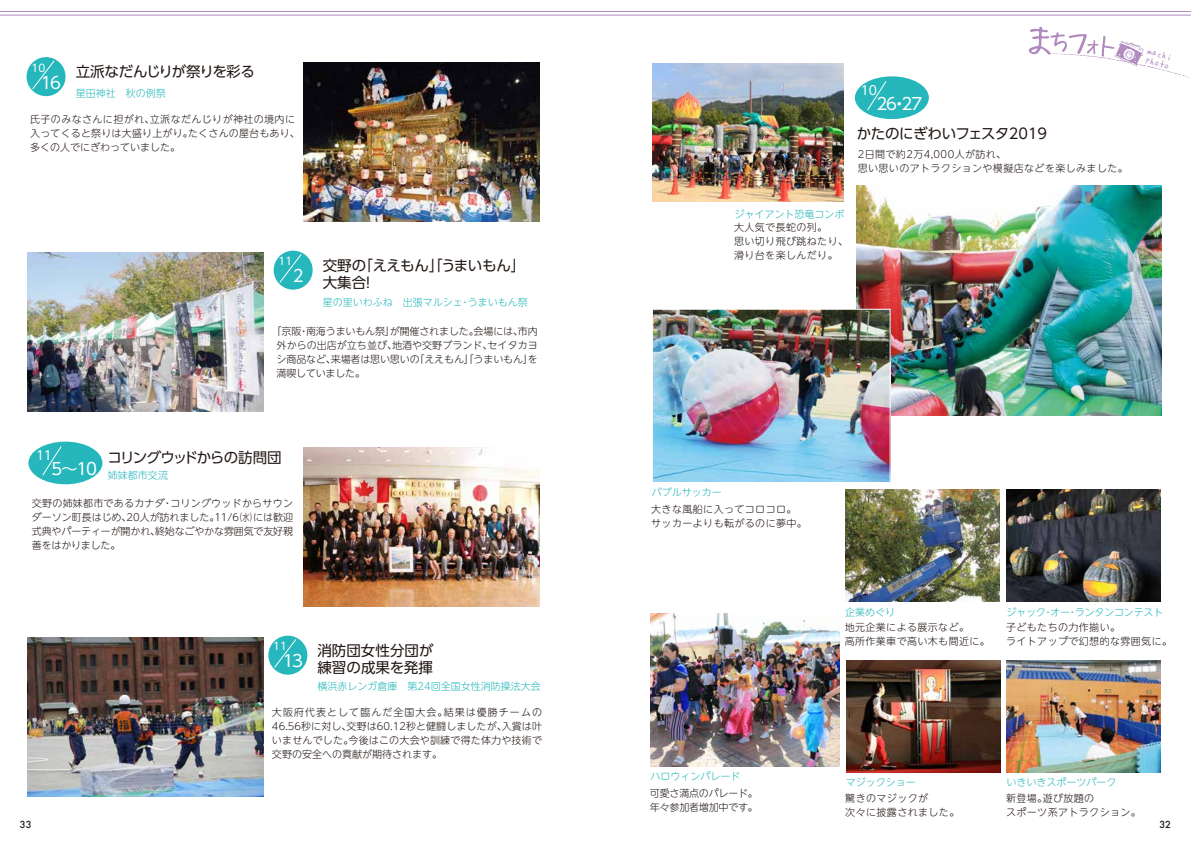
<style>
.page{position:relative;width:1191px;height:842px;background:#fff}
.page>*{position:absolute;margin:0;border:0;box-sizing:border-box;transform-origin:0 0}
.t1{font:16.5px "UD Shin Go Pro";letter-spacing:-.07em;color:#fff}
.t2{font:14.5px/16.9px "UD Shin Go Pro";letter-spacing:-.015em;color:#221815}
.t3{font:14.5px "UD Shin Go Pro";letter-spacing:-.065em;color:#221815}
.t4{font:12.5px "UD Shin Go Pro";color:#fff}
.t5{font:10.5px "UD Shin Go Pro";color:#fff}
.t6{font:300 10px/14px "UD Shin M Go Pro";letter-spacing:.04em;color:#221815}
.t7{font:300 10px "UD Shin M Go Pro";color:#26b7bc}
.t8{font:300 10px/14px "UD Shin M Go Pro";letter-spacing:.02em;color:#221815}
.t9{font:300 10px/14px "UD Shin M Go Pro";letter-spacing:-.02em;color:#221815}
.t10{font:300 10px "UD Shin M Go Pro";letter-spacing:-.02em;color:#26b7bc}
.t11{font:10px/9px "Hui Font";color:#b08abe}
.t12{font:500 9.5px "Futura";color:#221815}
</style>
<div class="page">
<img style="left:856px;top:186px;width:305px;height:230px">
<hr style="left:0;top:15px;width:1191px;height:1px;background:#b08abe">
<hr style="left:0;top:11px;width:1191px;height:1px;background:#b08abe">
<svg style="left:1028px;top:27px;width:163px;height:51px"></svg>
<div style="left:855px;top:76px;width:74px;height:43px;background:#26b7bc;border-radius:50%"></div>
<svg style="left:866px;top:80px;width:21px;height:31px"></svg>
<div style="left:27px;top:57px;width:39px;height:39px;background:#26b7bc;border-radius:50%"></div>
<svg style="left:32px;top:60px;width:23px;height:30px"></svg>
<div style="left:274px;top:251px;width:39px;height:39px;background:#26b7bc;border-radius:50%"></div>
<svg style="left:279px;top:253px;width:23px;height:31px"></svg>
<div style="left:268px;top:636px;width:39px;height:39px;background:#26b7bc;border-radius:50%"></div>
<svg style="left:273px;top:638px;width:24px;height:30px"></svg>
<img style="left:27px;top:252px;width:236px;height:159px">
<img style="left:304px;top:62px;width:236px;height:160px">
<img style="left:27px;top:637px;width:236px;height:159px">
<img style="left:304px;top:447px;width:236px;height:160px">
<img style="left:652px;top:63px;width:191px;height:139px">
<img style="left:846px;top:660px;width:154px;height:113px">
<img style="left:651px;top:614px;width:189px;height:152px">
<img style="left:1006px;top:660px;width:154px;height:113px">
<img style="left:654px;top:311px;width:234px;height:170px">
<img style="left:845px;top:490px;width:154px;height:112px">
<img style="left:1006px;top:490px;width:154px;height:112px">
<div style="left:28px;top:442px;width:74px;height:42px;background:#26b7bc;border-radius:50%"></div>
<svg style="left:42px;top:445px;width:20px;height:31px"></svg>
<div style="left:652px;top:309px;width:238px;height:174px;border:1px solid #fff"></div>
<p class="t5" style="left:32px;top:59px;width:15px">10</p>
<h1 class="t1" style="left:41px;top:69px;width:22px">16</h1>
<h2 class="t2" style="left:76px;top:63px;width:181px">立派なだんじりが祭りを彩る</h2>
<p class="t7" style="left:76px;top:85px;width:91px">星田神社　秋の例祭</p>
<p class="t8" style="left:30px;top:112px;width:271px">氏子のみなさんに担がれ、立派なだんじりが神社の境内に入ってくると祭りは大盛り上がり。たくさんの屋台もあり、多くの人でにぎわっていました。</p>
<p class="t5" style="left:279px;top:253px;width:15px">11</p>
<h1 class="t1" style="left:293px;top:263px;width:12px">2</h1>
<h2 class="t2" style="left:323px;top:256px;width:204px">交野の「ええもん」「うまいもん」大集合！</h2>
<p class="t7" style="left:323px;top:295px;width:207px">星の里いわふね　出張マルシェ・うまいもん祭</p>
<p class="t6" style="left:277px;top:324px;width:263px;text-align:justify;text-indent:-5px">「京阪・南海うまいもん祭」が開催されました。会場には、市内外からの出店が立ち並び、地酒や交野ブランド、セイタカヨシ商品など、来場者は思い思いの「ええもん」「うまいもん」を満喫していました。</p>
<p class="t4" style="left:36px;top:445px;width:18px">11</p>
<h1 class="t1" style="left:52px;top:455px;width:47px">5～10</h1>
<h2 class="t3" style="left:107px;top:445px;width:176px">コリングウッドからの訪問団</h2>
<p class="t7" style="left:108px;top:467px;width:61px">姉妹都市交流</p>
<p class="t6" style="left:32px;top:496px;width:263px;text-align:justify">交野の姉妹都市であるカナダ・コリングウッドからサウンダーソン町長はじめ、20人が訪れました。11/6（水）には歓迎式典やパーティーが開かれ、終始なごやかな雰囲気で友好親善をはかりました。</p>
<p class="t5" style="left:273px;top:637px;width:15px">11</p>
<h1 class="t1" style="left:283px;top:648px;width:22px">13</h1>
<h2 class="t2" style="left:317px;top:641px;width:117px">消防団女性分団が練習の成果を発揮</h2>
<p class="t7" style="left:317px;top:678px;width:225px">横浜赤レンガ倉庫　第24回全国女性消防操法大会</p>
<p class="t12" style="left:20px;top:818px;width:13px">33</p>
<p class="t6" style="left:272px;top:705px;width:271px;text-align:justify">大阪府代表として臨んだ全国大会。結果は優勝チームの46.56秒に対し、交野は60.12秒と健闘しましたが、入賞は叶いませんでした。今後はこの大会や訓練で得た体力や技術で交野の安全への貢献が期待されます。</p>
<p class="t4" style="left:861px;top:80px;width:17px">10</p>
<h1 class="t1" style="left:876px;top:90px;width:47px">26・27</h1>
<h2 class="t2" style="left:856px;top:124px;width:192px">かたのにぎわいフェスタ2019</h2>
<p class="t6" style="left:857px;top:147px;width:271px">2日間で約2万4,000人が訪れ、<br>思い思いのアトラクションや模擬店などを楽しみました。</p>
<p class="t7" style="left:734px;top:206px;width:111px">ジャイアント恐竜コンボ</p>
<p class="t6" style="left:734px;top:220px;width:115px">大人気で長蛇の列。<br>思い切り飛び跳ねたり、滑り台を楽しんだり。</p>
<p class="t11" style="left:1149px;top:45px;width:27px;rotate:16deg">machi photo</p>
<p class="t7" style="left:651px;top:484px;width:71px">バブルサッカー</p>
<p class="t6" style="left:651px;top:502px;width:157px">大きな風船に入ってコロコロ。サッカーよりも転がるのに夢中。</p>
<p class="t7" style="left:650px;top:768px;width:91px">ハロウィンパレード</p>
<p class="t9" style="left:650px;top:785px;width:109px">可愛さ満点のパレード。年々参加者増加中です。</p>
<p class="t7" style="left:845px;top:604px;width:51px">企業めぐり</p>
<p class="t6" style="left:844px;top:620px;width:147px">地元企業による展示など。<br>高所作業車で高い木も間近に。</p>
<p class="t10" style="left:1006px;top:604px;width:158px">ジャック・オー・ランタンコンテスト</p>
<p class="t6" style="left:1006px;top:620px;width:167px">子どもたちの力作揃い。<br>ライトアップで幻想的な雰囲気に。</p>
<p class="t7" style="left:845px;top:774px;width:71px">マジックショー</p>
<p class="t6" style="left:845px;top:790px;width:115px">驚きのマジックが<br>次々に披露されました。</p>
<p class="t7" style="left:1006px;top:774px;width:111px">いきいきスポーツパーク</p>
<p class="t6" style="left:1006px;top:790px;width:136px">新登場。遊び放題の<br>スポーツ系アトラクション。</p>
<p class="t12" style="left:1159px;top:818px;width:13px">32</p>
</div>
